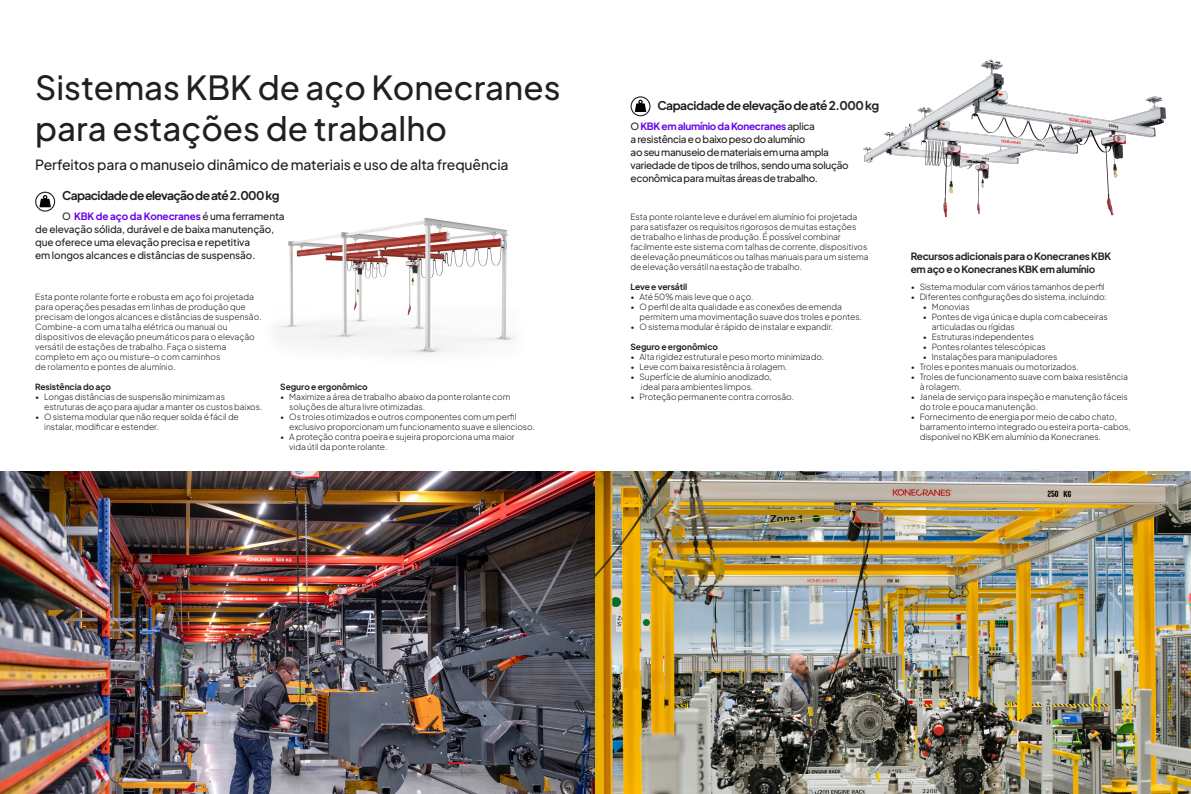
<style>
.page{position:relative;width:1191px;height:794px;background:#fff}
.page>*{position:absolute;margin:0;border:0;box-sizing:border-box;transform-origin:0 0}
.Headline_H2{font:33px/41px "Plus Jakarta Sans";color:#231f20}
.Sub-headline_H4{font:14px "Plus Jakarta Sans";letter-spacing:-.01em;color:#231f20}
.Lead_paragraph{font:12px "Plus Jakarta Sans";letter-spacing:-.05em;color:#231f20}
.Lead_paragraph-2{font:10px/13px "Plus Jakarta Sans";letter-spacing:-.025em;color:#231f20}
.Body_copy{font:8.5px/10px "Plus Jakarta Sans";letter-spacing:-.01em;color:#231f20}
.Subhead_for_body_copy{font:8.5px "Plus Jakarta Sans";letter-spacing:-.01em;color:#231f20}
.s1{color:#6900ec}
</style>
<div class="page">
<svg style="left:630px;top:96px;width:20px;height:20px"></svg>
<img style="left:863px;top:59px;width:304px;height:158px">
<img style="left:275px;top:218px;width:240px;height:136px">
<svg style="left:35px;top:192px;width:20px;height:20px"></svg>
<img style="left:0;top:472px;width:595px;height:322px">
<img style="left:595px;top:472px;width:596px;height:322px">
<p class="Headline_H2" style="left:35px;top:64px;width:527px">Sistemas KBK de aço Konecranes para estações de trabalho</p>
<p class="Sub-headline_H4" style="left:35px;top:153px;width:475px">Perfeitos para o manuseio dinâmico de materiais e uso de alta frequência</p>
<p class="Lead_paragraph" style="left:62px;top:186px;width:219px">Capacidade de elevação de até 2.000 kg</p>
<p class="Lead_paragraph-2" style="left:35px;top:209px;width:251px;text-indent:27px">O <span class="s1">KBK de aço da Konecranes</span> é uma ferramenta de elevação sólida, durável e de baixa manutenção, que oferece uma elevação precisa e repetitiva<br>em longos alcances e distâncias de suspensão.</p>
<p class="Body_copy" style="left:35px;top:291px;width:228px">Esta ponte rolante forte e robusta em aço foi projetada para operações pesadas em linhas de produção que precisam de longos alcances e distâncias de suspensão.<br>Combine-a com uma talha elétrica ou manual ou dispositivos de elevação pneumáticos para o elevação versátil de estações de trabalho. Faça o sistema completo em aço ou misture-o com caminhos<br>de rolamento e pontes de alumínio.</p>
<p class="Subhead_for_body_copy" style="left:35px;top:380px;width:77px">Resistência do aço</p>
<p class="Body_copy" style="left:44px;top:391px;width:220px;text-indent:-9px">• Longas distâncias de suspensão minimizam as estruturas de aço para ajudar a manter os custos baixos.</p>
<p class="Body_copy" style="left:44px;top:411px;width:196px;text-indent:-9px">• O sistema modular que não requer solda é fácil de instalar, modificar e estender.</p>
<p class="Subhead_for_body_copy" style="left:280px;top:380px;width:89px">Seguro e ergonômico</p>
<p class="Body_copy" style="left:289px;top:391px;width:223px;text-indent:-9px">• Maximize a área de trabalho abaixo da ponte rolante com soluções de altura livre otimizadas.</p>
<p class="Body_copy" style="left:289px;top:411px;width:247px;text-indent:-9px">• Os troles otimizados e outros componentes com um perfil exclusivo proporcionam um funcionamento suave e silencioso.</p>
<p class="Body_copy" style="left:289px;top:431px;width:227px;text-indent:-9px">• A proteção contra poeira e sujeira proporciona uma maior vida útil da ponte rolante.</p>
<p class="Lead_paragraph" style="left:657px;top:96px;width:223px">Capacidade de elevação de até 2.000 kg</p>
<p class="Lead_paragraph-2" style="left:630px;top:119px;width:220px">O <span class="s1">KBK em alumínio da Konecranes</span> aplica<br>a resistência e o baixo peso do alumínio<br>ao seu manuseio de materiais em uma ampla variedade de tipos de trilhos, sendo uma solução econômica para muitas áreas de trabalho.</p>
<p class="Body_copy" style="left:630px;top:211px;width:240px">Esta ponte rolante leve e durável em alumínio foi projetada para satisfazer os requisitos rigorosos de muitas estações de trabalho e linhas de produção. É possível combinar facilmente este sistema com talhas de corrente, dispositivos de elevação pneumáticos ou talhas manuais para um sistema de elevação versátil na estação de trabalho.</p>
<p class="Subhead_for_body_copy" style="left:630px;top:280px;width:58px">Leve e versátil</p>
<p class="Body_copy" style="left:630px;top:291px;width:125px">• Até 50% mais leve que o aço.</p>
<p class="Body_copy" style="left:639px;top:301px;width:224px;text-indent:-9px">• O perfil de alta qualidade e as conexões de emenda permitem uma movimentação suave dos troles e pontes.</p>
<p class="Body_copy" style="left:630px;top:321px;width:204px">• O sistema modular é rápido de instalar e expandir.</p>
<p class="Subhead_for_body_copy" style="left:630px;top:340px;width:89px">Seguro e ergonômico</p>
<p class="Body_copy" style="left:630px;top:351px;width:195px">• Alta rigidez estrutural e peso morto minimizado.</p>
<p class="Body_copy" style="left:630px;top:361px;width:159px">• Leve com baixa resistência à rolagem.</p>
<p class="Body_copy" style="left:641px;top:371px;width:132px;text-indent:-10px">• Superfície de alumínio anodizado, ideal para ambientes limpos.</p>
<p class="Body_copy" style="left:630px;top:391px;width:165px">• Proteção permanente contra corrosão.</p>
<p class="Lead_paragraph-2" style="left:910px;top:249px;width:202px">Recursos adicionais para o Konecranes KBK em aço e o Konecranes KBK em alumínio</p>
<p class="Body_copy" style="left:910px;top:281px;width:196px">• Sistema modular com vários tamanhos de perfil</p>
<p class="Body_copy" style="left:910px;top:291px;width:198px">• Diferentes configurações do sistema, incluindo:</p>
<p class="Body_copy" style="left:922px;top:301px;width:48px">• Monovias</p>
<p class="Body_copy" style="left:931px;top:311px;width:178px;text-indent:-9px">• Pontes de viga única e dupla com cabeceiras articuladas ou rígidas</p>
<p class="Body_copy" style="left:922px;top:331px;width:113px">• Estruturas independentes</p>
<p class="Body_copy" style="left:922px;top:341px;width:125px">• Pontes rolantes telescópicas</p>
<p class="Body_copy" style="left:922px;top:351px;width:136px">• Instalações para manipuladores</p>
<p class="Body_copy" style="left:910px;top:361px;width:169px">• Troles e pontes manuais ou motorizados.</p>
<p class="Body_copy" style="left:919px;top:371px;width:210px;text-indent:-9px">• Troles de funcionamento suave com baixa resistência à rolagem.</p>
<p class="Body_copy" style="left:919px;top:391px;width:209px;text-indent:-9px">• Janela de serviço para inspeção e manutenção fáceis do trole e pouca manutenção.</p>
<p class="Body_copy" style="left:919px;top:411px;width:212px;text-indent:-9px">• Fornecimento de energia por meio de cabo chato, barramento interno integrado ou esteira porta-cabos, disponível no KBK em alumínio da Konecranes.</p>
</div>
